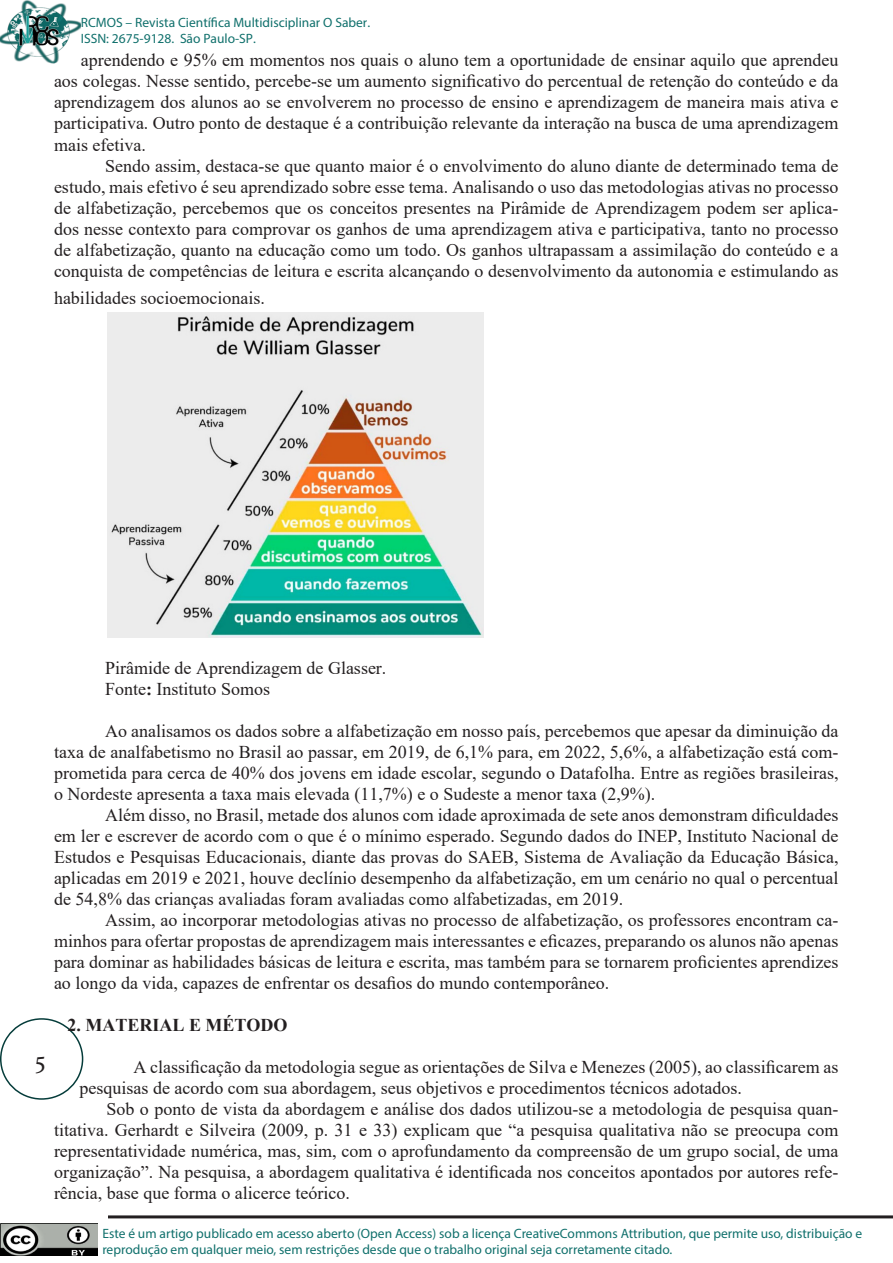
<style>
.page{position:relative;width:893px;height:1263px;background:#fff}
.page>*{position:absolute;margin:0;border:0;box-sizing:border-box;transform-origin:0 0}
.t1{font:27px "Minion Pro";color:#231f20}
.t2{font:18px/21px "Times New Roman";color:#231f20;text-align:justify}
.t3{font:700 18px "Times New Roman";color:#231f20}
.t4{font:13.5px/16.5px "Myriad Pro";color:#10706c}
.s1{font-weight:700}
</style>
<div class="page">
<img style="left:0;top:1224px;width:97px;height:32px">
<img style="left:0;top:0;width:81px;height:64px">
<div style="left:0;top:1018px;width:83px;height:82px;border:2px solid #053c3a;border-radius:50%"></div>
<hr style="left:108px;top:1215px;width:785px;height:3px;background:#231f20">
<img style="left:107px;top:312px;width:377px;height:326px">
<p class="t4" style="left:81px;top:14px;width:291px">RCMOS – Revista Científica Multidisciplinar O Saber.<br>ISSN: 2675-9128. São Paulo-SP.</p>
<p class="t2" style="left:54px;top:49px;width:786px;text-indent:27px">aprendendo e 95% em momentos nos quais o aluno tem a oportunidade de ensinar aquilo que aprendeu aos colegas. Nesse sentido, percebe-se um aumento significativo do percentual de retenção do conteúdo e da aprendizagem dos alunos ao se envolverem no processo de ensino e aprendizagem de maneira mais ativa e participativa. Outro ponto de destaque é a contribuição relevante da interação na busca de uma aprendizagem mais efetiva.</p>
<p class="t2" style="left:54px;top:154px;width:786px;text-indent:51px">Sendo assim, destaca-se que quanto maior é o envolvimento do aluno diante de determinado tema de estudo, mais efetivo é seu aprendizado sobre esse tema. Analisando o uso das metodologias ativas no processo de alfabetização, percebemos que os conceitos presentes na Pirâmide de Aprendizagem podem ser aplica&shy;dos nesse contexto para comprovar os ganhos de uma aprendizagem ativa e participativa, tanto no processo de alfabetização, quanto na educação como um todo. Os ganhos ultrapassam a assimilação do conteúdo e a conquista de competências de leitura e escrita alcançando o desenvolvimento da autonomia e estimulando as</p>
<p class="t2" style="left:54px;top:286px;width:212px">habilidades socioemocionais.</p>
<h1 class="t1" style="left:34px;top:1042px;width:15px">5</h1>
<p class="t2" style="left:105px;top:657px;width:283px">Pirâmide de Aprendizagem de Glasser.</p>
<p class="t2" style="left:105px;top:678px;width:167px">Fonte<span class="s1">:</span> Instituto Somos</p>
<p class="t2" style="left:54px;top:720px;width:786px;text-indent:51px">Ao analisamos os dados sobre a alfabetização em nosso país, percebemos que apesar da diminuição da taxa de analfabetismo no Brasil ao passar, em 2019, de 6,1% para, em 2022, 5,6%, a alfabetização está com&shy;prometida para cerca de 40% dos jovens em idade escolar, segundo o Datafolha. Entre as regiões brasileiras, o Nordeste apresenta a taxa mais elevada (11,7%) e o Sudeste a menor taxa (2,9%).</p>
<p class="t2" style="left:54px;top:804px;width:786px;text-indent:51px">Além disso, no Brasil, metade dos alunos com idade aproximada de sete anos demonstram dificuldades em ler e escrever de acordo com o que é o mínimo esperado. Segundo dados do INEP, Instituto Nacional de Estudos e Pesquisas Educacionais, diante das provas do SAEB, Sistema de Avaliação da Educação Básica, aplicadas em 2019 e 2021, houve declínio desempenho da alfabetização, em um cenário no qual o percentual de 54,8% das crianças avaliadas foram avaliadas como alfabetizadas, em 2019.</p>
<p class="t2" style="left:54px;top:909px;width:786px;text-indent:51px">Assim, ao incorporar metodologias ativas no processo de alfabetização, os professores encontram ca&shy;minhos para ofertar propostas de aprendizagem mais interessantes e eficazes, preparando os alunos não apenas para dominar as habilidades básicas de leitura e escrita, mas também para se tornarem proficientes aprendizes ao longo da vida, capazes de enfrentar os desafios do mundo contemporâneo.</p>
<p class="t3" style="left:68px;top:1012px;width:222px">2. MATERIAL E MÉTODO</p>
<p class="t2" style="left:80px;top:1056px;width:761px;text-indent:54px">A classificação da metodologia segue as orientações de Silva e Menezes (2005), ao classificarem as pesquisas de acordo com sua abordagem, seus objetivos e procedimentos técnicos adotados.</p>
<p class="t2" style="left:54px;top:1098px;width:786px;text-indent:53px">Sob o ponto de vista da abordagem e análise dos dados utilizou-se a metodologia de pesquisa quan&shy;titativa. Gerhardt e Silveira (2009, p. 31 e 33) explicam que “a pesquisa qualitativa não se preocupa com representatividade numérica, mas, sim, com o aprofundamento da compreensão de um grupo social, de uma organização”. Na pesquisa, a abordagem qualitativa é identificada nos conceitos apontados por autores refe&shy;rência, base que forma o alicerce teórico.</p>
<p class="t4" style="left:102px;top:1225px;width:761px">Este é um artigo publicado em acesso aberto (Open Access) sob a licença CreativeCommons Attribution, que permite uso, distribuição e reprodução em qualquer meio, sem restrições desde que o trabalho original seja corretamente citado.</p>
</div>
